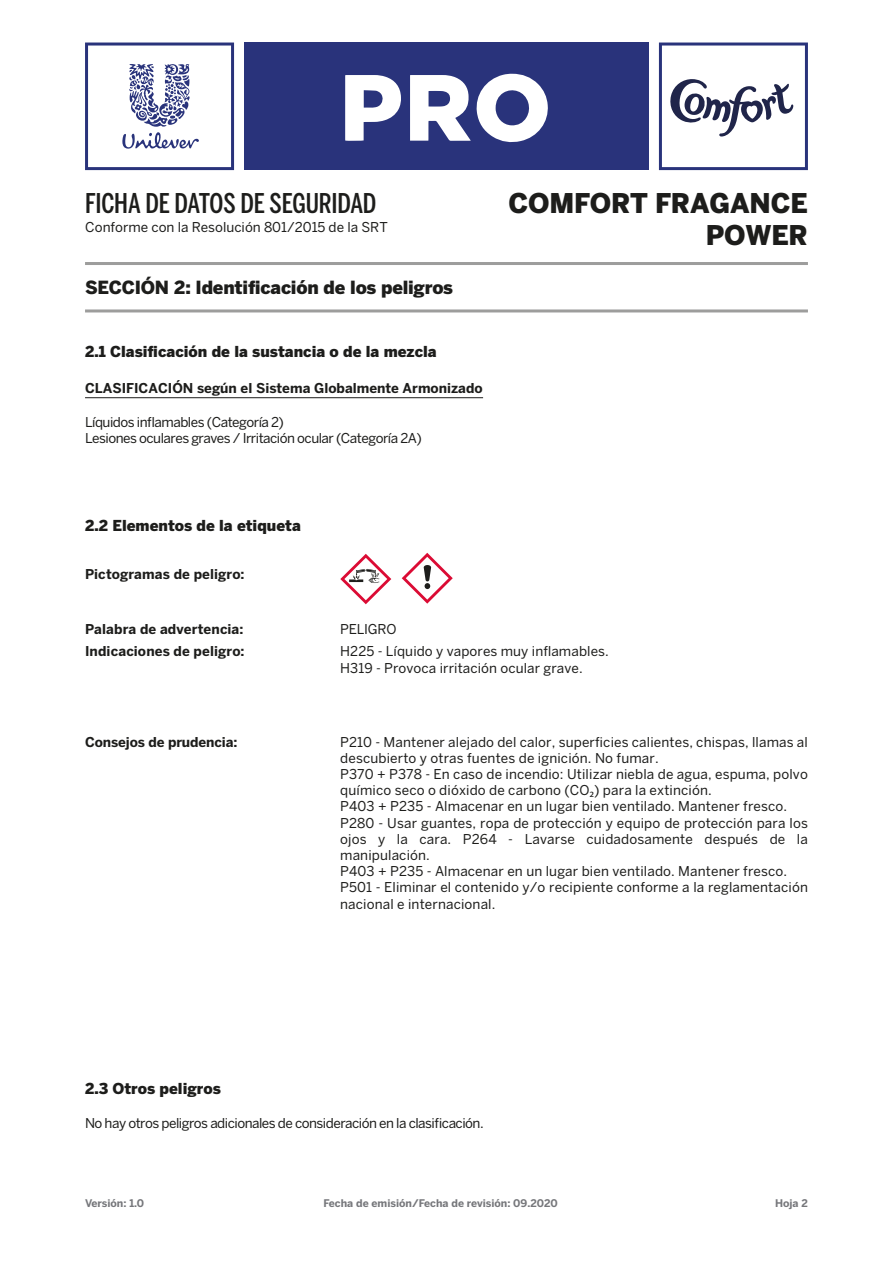
<style>
.page{position:relative;width:893px;height:1263px;background:#fff}
.page>*{position:absolute;margin:0;border:0;box-sizing:border-box;transform-origin:0 0}
.t1{font:500 27px "Benton Sans Comp";letter-spacing:-.005em;color:#1d1d1b}
.t2{font:900 27px/32.4px "Benton Sans";letter-spacing:-.01em;color:#1d1d1b;text-align:right}
.t3{font:900 18px "Benton Sans";letter-spacing:-.015em;color:#1d1d1b}
.t4{font:900 15px "Benton Sans";color:#1d1d1b}
.t5{font:13.5px/16.2px "Benton Sans";letter-spacing:.01em;color:#1d1d1b}
.t6{font:13.5px/16.2px "Benton Sans";letter-spacing:-.04em;color:#1d1d1b}
.t7{font:700 13.5px "Benton Sans";color:#1d1d1b}
.t8{font:13.5px "Benton Sans";letter-spacing:-.015em;color:#1d1d1b}
.t9{font:700 10.5px "Benton Sans";color:#76777b}
.s1{font-family:"Myriad Pro"}
</style>
<div class="page">
<div style="left:245px;top:43px;width:404px;height:127px;background:#29337b"></div>
<svg style="left:85px;top:43px;width:149px;height:127px"></svg>
<svg style="left:410px;top:74px;width:138px;height:69px"></svg>
<svg style="left:345px;top:75px;width:56px;height:66px"></svg>
<svg style="left:659px;top:43px;width:149px;height:127px"></svg>
<hr style="left:85px;top:262px;width:723px;height:3px;background:#9d9d9c">
<hr style="left:85px;top:397px;width:398px;height:1px;background:#1d1d1b">
<hr style="left:85px;top:309px;width:723px;height:3px;background:#9d9d9c">
<svg style="left:340px;top:554px;width:51px;height:50px"></svg>
<svg style="left:402px;top:553px;width:51px;height:51px"></svg>
<h1 class="t1" style="left:85px;top:187px;width:293px">FICHA DE DATOS DE SEGURIDAD</h1>
<h1 class="t2" style="left:508px;top:186px;width:301px">COMFORT FRAGANCE<br>POWER</h1>
<p class="t5" style="left:85px;top:219px;width:304px">Conforme con la Resolución 801/2015 de la SRT</p>
<h2 class="t3" style="left:85px;top:277px;width:370px">SECCIÓN 2: Identificación de los peligros</h2>
<p class="t4" style="left:85px;top:343px;width:353px">2.1 Clasificación de la sustancia o de la mezcla</p>
<p class="t7" style="left:85px;top:380px;width:399px">CLASIFICACIÓN según el Sistema Globalmente Armonizado</p>
<p class="t6" style="left:85px;top:414px;width:338px">Líquidos inflamables (Categoría 2)<br>Lesiones oculares graves / Irritación ocular (Categoría 2A)</p>
<p class="t4" style="left:85px;top:517px;width:217px">2.2 Elementos de la etiqueta</p>
<p class="t7" style="left:85px;top:566px;width:161px">Pictogramas de peligro:</p>
<p class="t7" style="left:85px;top:621px;width:160px">Palabra de advertencia:</p>
<p class="t8" style="left:340px;top:621px;width:58px">PELIGRO</p>
<p class="t7" style="left:85px;top:643px;width:161px">Indicaciones de peligro:</p>
<p class="t5" style="left:340px;top:643px;width:270px">H225 - Líquido y vapores muy inflamables.<br>H319 - Provoca irritación ocular grave.</p>
<p class="t7" style="left:85px;top:733px;width:154px">Consejos de prudencia:</p>
<p class="t5" style="left:340px;top:733px;width:469px">P210 - Mantener alejado del calor, superficies calientes, chispas, llamas al descubierto y otras fuentes de ignición. No fumar.<br>P370 + P378 - En caso de incendio: Utilizar niebla de agua, espuma, polvo químico seco o dióxido de carbono (CO<span class="s1">2</span>) para la extinción.<br>P403 + P235 - Almacenar en un lugar bien ventilado. Mantener fresco.<br>P280 - Usar guantes, ropa de protección y equipo de protección para los ojos y la cara. P264 - Lavarse cuidadosamente después de la manipulación.<br>P403 + P235 - Almacenar en un lugar bien ventilado. Mantener fresco.<br>P501 - Eliminar el contenido y/o recipiente conforme a la reglamentación nacional e internacional.</p>
<p class="t4" style="left:85px;top:1079px;width:137px">2.3 Otros peligros</p>
<p class="t6" style="left:85px;top:1114px;width:400px">No hay otros peligros adicionales de consideración en la clasificación.</p>
<p class="t9" style="left:85px;top:1197px;width:60px">Versión: 1.0</p>
<p class="t9" style="left:323px;top:1197px;width:236px">Fecha de emisión/Fecha de revisión: 09.2020</p>
<p class="t9" style="left:775px;top:1197px;width:34px">Hoja 2</p>
</div>
